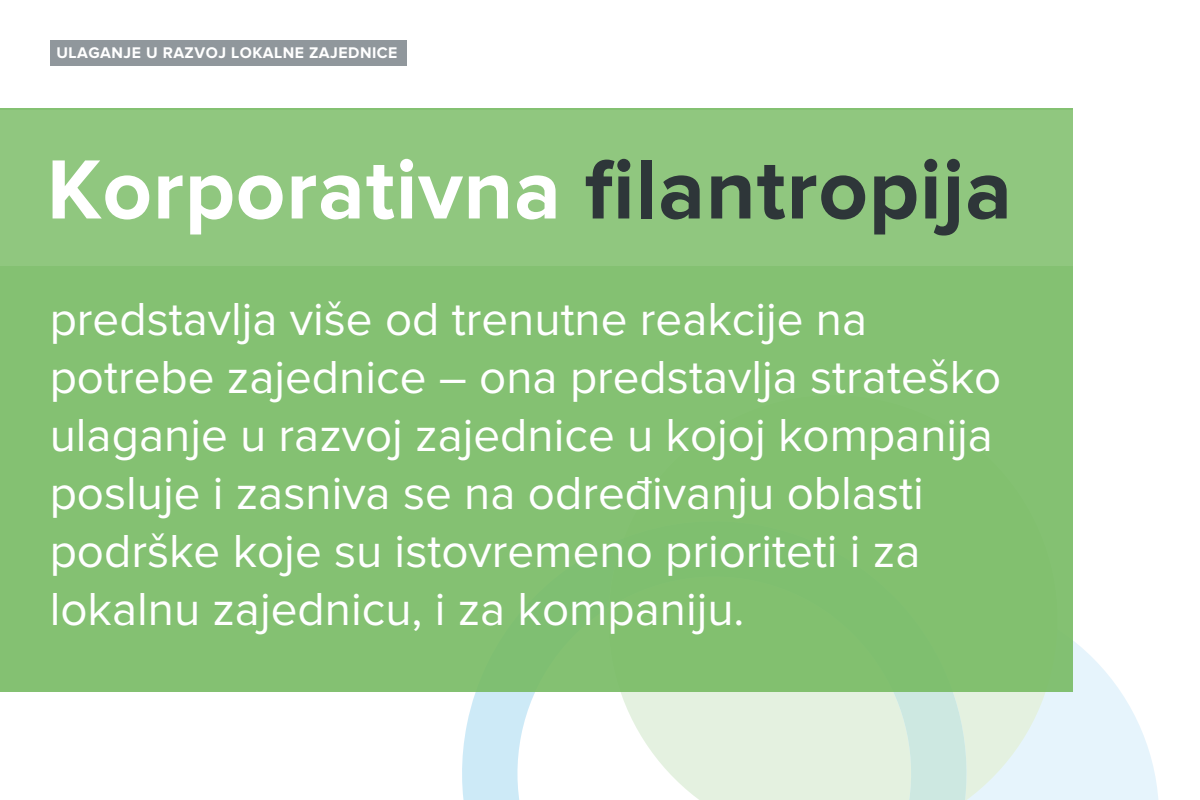
<style>
.page{position:relative;width:1200px;height:800px;background:#fff}
.page>*{position:absolute;margin:0;border:0;box-sizing:border-box;transform-origin:0 0}
.t1{font:700 87px "Proxima Nova";letter-spacing:.01em;color:#fff}
.t2{font:48px/58px "Proxima Nova";color:#fff}
.t3{font:700 16px "Proxima Nova";letter-spacing:.03em;color:#fff}
.s1{color:#2e3639}
</style>
<div class="page">
<svg style="left:1077px;top:644px;width:81px;height:156px;fill:#e6f4fc"></svg>
<svg style="left:979px;top:378px;width:98px;height:422px;background:#e4f2ef"></svg>
<svg style="left:462px;top:692px;width:73px;height:108px;fill:#cdeaf7"></svg>
<svg style="left:621px;top:692px;width:358px;height:108px;background:#e2f0e2"></svg>
<div style="left:0;top:108px;width:1072px;height:584px;background:#84c172"></div>
<div style="left:0;top:110px;width:1072px;height:156px;background:#90c77f"></div>
<div style="left:50px;top:40px;width:357px;height:26px;background:#90979c"></div>
<p class="t3" style="left:56px;top:46px;width:343px">ULAGANJE U RAZVOJ LOKALNE ZAJEDNICE</p>
<h1 class="t1" style="left:47px;top:150px;width:967px">Korporativna <span class="s1">filantropija</span></h1>
<p class="t2" style="left:50px;top:292px;width:953px">predstavlja više od trenutne reakcije na potrebe zajednice – ona predstavlja strateško ulaganje u razvoj zajednice u kojoj kompanija posluje i zasniva se na određivanju oblasti podrške koje su istovremeno prioriteti i za lokalnu zajednicu, i za kompaniju.</p>
</div>
